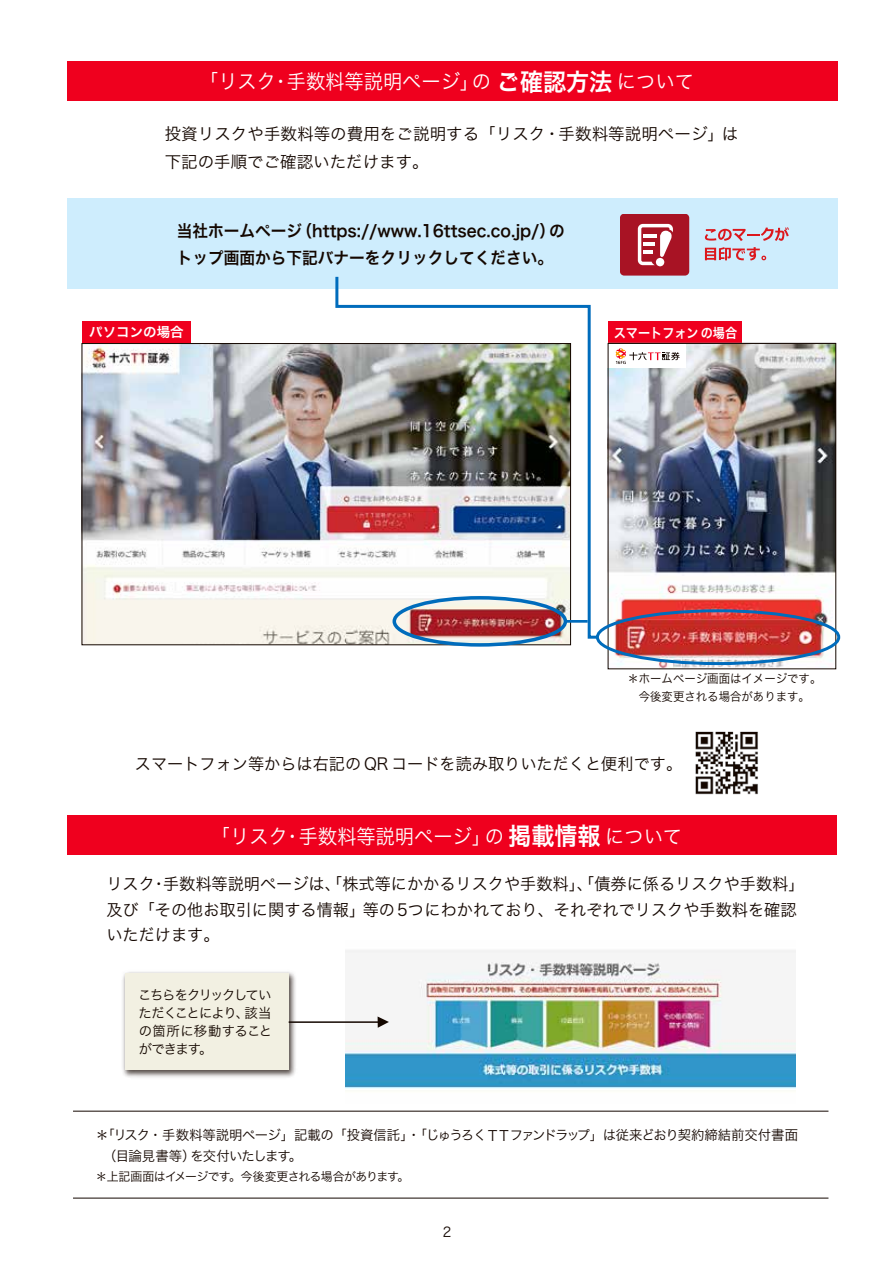
<style>
.page{position:relative;width:893px;height:1263px;background:#fff}
.page>*{position:absolute;margin:0;border:0;box-sizing:border-box;transform-origin:0 0}
.t1{font:20.25px "Hira Kaku Std W3";color:#fff;scale:.95 1}
.t2{font:16.5px/25.5px "Hira Kaku Std W3";color:#140700}
.t3{font:16.5px/27px "Hira Kaku Std W6";color:#140700;scale:.95 1}
.t4{font:13.5px/20.7px "Hira Kaku Std W3";letter-spacing:-.035em;color:#140700}
.t5{font:13.5px/18px "Hira Kaku Std W3";letter-spacing:-.06em;color:#140700;text-align:justify}
.t6{font:13.5px "Hira Kaku Std W6";color:#fff;scale:.9 1}
.t7{font:13.5px "Hira Kaku Std W6";color:#fff}
.t8{font:13.5px "Hira Kaku Std W3";letter-spacing:-.06em;color:#140700;scale:.96 1}
.t9{font:12px/18px "Hira Kaku Std W3";color:#140700;scale:.95 1}
.t10{font:12px "Hira Kaku Std W3";letter-spacing:-.055em;color:#140700}
.s1{font-family:"Hira Kaku Std W6";font-size:24.3px}
.s2{font-size:14.25px}
</style>
<div class="page">
<img style="left:610px;top:345px;width:224px;height:322px">
<img style="left:345px;top:950px;width:450px;height:139px">
<div style="left:608px;top:321px;width:133px;height:22px;background:#ef001e"></div>
<div style="left:67px;top:199px;width:770px;height:90px;background:#ceedfd"></div>
<div style="left:67px;top:61px;width:770px;height:39px;background:#ef001e"></div>
<div style="left:67px;top:815px;width:769px;height:40px;background:#ef001e"></div>
<img style="left:122px;top:972px;width:174px;height:106px">
<div style="left:125px;top:973px;width:164px;height:97px;background:#f2f0e2"></div>
<hr style="left:73px;top:1111px;width:755px;height:1px;background:#140700">
<hr style="left:73px;top:1198px;width:755px;height:1px;background:#140700">
<hr style="left:289px;top:1021px;width:91px;height:2px;background:#140700">
<svg style="left:378px;top:1016px;width:11px;height:12px"></svg>
<div style="left:82px;top:321px;width:108px;height:22px;background:#ef001e"></div>
<svg style="left:335px;top:276px;width:265px;height:364px"></svg>
<svg style="left:705px;top:227px;width:84px;height:14px"></svg>
<svg style="left:705px;top:247px;width:61px;height:13px"></svg>
<svg style="left:620px;top:214px;width:69px;height:62px;background:#b63b49"></svg>
<img style="left:695px;top:731px;width:63px;height:64px">
<div style="left:608px;top:343px;width:78px;height:25px;background:#fff"></div>
<svg style="left:616px;top:348px;width:63px;height:16px"></svg>
<img style="left:84px;top:345px;width:485px;height:298px">
<div style="left:82px;top:343px;width:489px;height:302px;border:1px solid #140700"></div>
<div style="left:608px;top:343px;width:228px;height:326px;border:1px solid #140700"></div>
<div style="left:392px;top:596px;width:175px;height:51px;border:4px solid #006cbc;border-radius:50%"></div>
<hr style="left:565px;top:620px;width:23px;height:3px;background:#006cbc">
<div style="left:596px;top:609px;width:244px;height:56px;border:3px solid #006cbc;border-radius:50%"></div>
<p class="t1" style="left:199px;top:66px;width:522px">「リスク・手数料等説明ページ」の<span class="s1">ご確認方法</span>について</p>
<p class="t2" style="left:165px;top:119px;width:575px;line-height:28.5px">投資リスクや手数料等の費用をご説明する「リスク・手数料等説明ページ」は下記の手順でご確認いただけます。</p>
<p class="t3" style="left:177px;top:217px;width:410px">当社ホームページ（https://www.16ttsec.co.jp/）のトップ画面から下記バナーをクリックしてください。</p>
<p class="t7" style="left:89px;top:322px;width:96px">パソコンの場合</p>
<p class="t6" style="left:614px;top:322px;width:139px">スマートフォンの場合</p>
<p class="t9" style="left:627px;top:669px;width:206px">＊ホームページ画面はイメージです。　今後変更される場合があります。</p>
<p class="t2" style="left:135px;top:751px;width:549px">スマートフォン等からは右記の QRコードを読み取りいただくと便利です。</p>
<p class="t1" style="left:211px;top:821px;width:497px">「リスク・手数料等説明ページ」の<span class="s1">掲載情報</span>について</p>
<p class="t2" style="left:106px;top:871px;width:700px">リスク・手数料等説明ページは、「株式等にかかるリスクや手数料」、「債券に係るリスクや手数料」及び「その他お取引に関する情報」等の5つにわかれており、それぞれでリスクや手数料を確認いただけます。</p>
<p class="t5" style="left:138px;top:986px;width:136px">こちらをクリックしていただくことにより、該当の箇所に移動することができます。</p>
<p class="t4" style="left:96px;top:1125px;width:704px">＊「リスク・手数料等説明ページ」記載の「投資信託」・「じゅうろく<span class="s2">T T</span>ファンドラップ」は従来どおり契約締結前交付書面　（目論見書等）を交付いたします。</p>
<p class="t10" style="left:96px;top:1167px;width:315px">＊上記画面はイメージです。今後変更される場合があります。</p>
<p class="t8" style="left:443px;top:1222px;width:10px">2</p>
</div>
